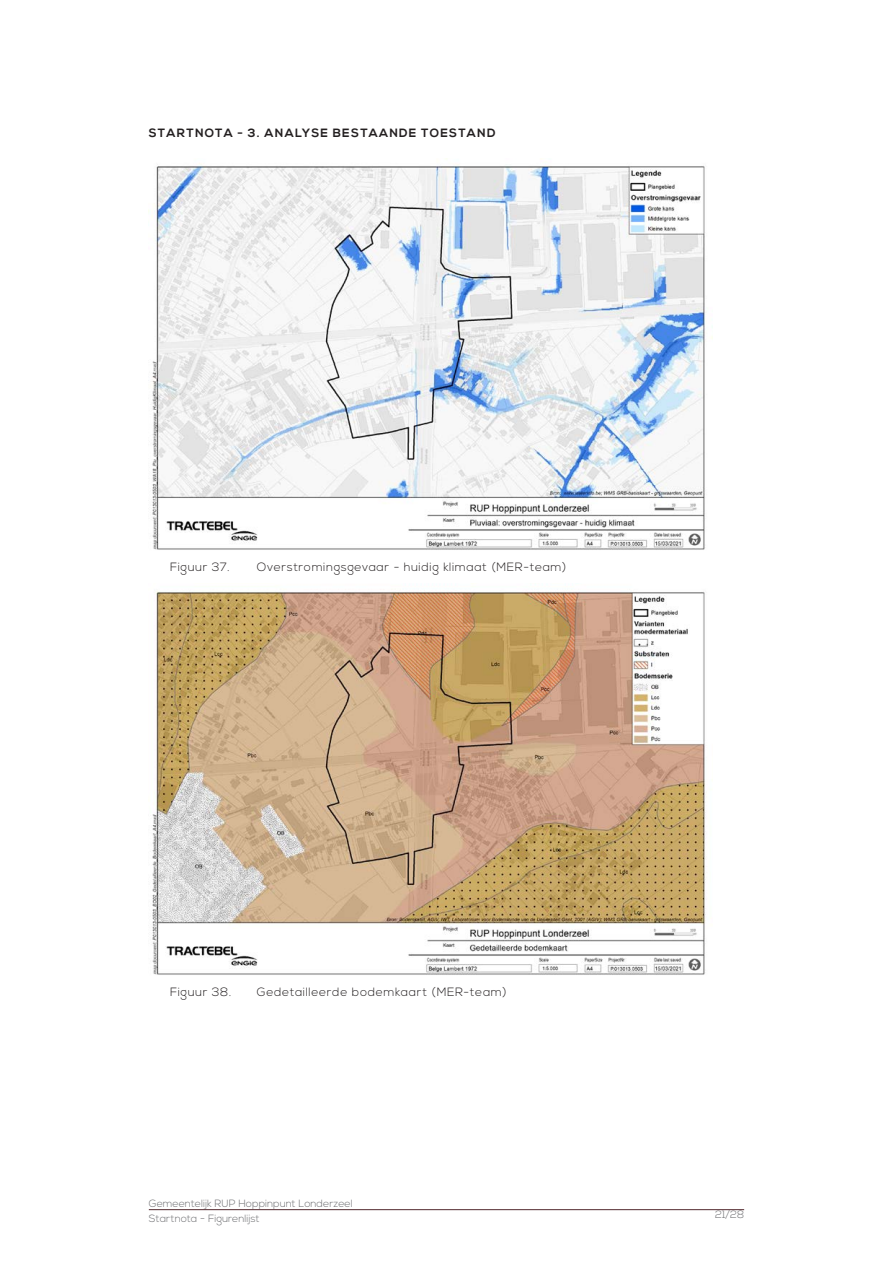
<style>
.page{position:relative;width:893px;height:1263px;background:#fff}
.page>*{position:absolute;margin:0;border:0;box-sizing:border-box;transform-origin:0 0}
.Tekst_figuren{font:300 12px "Nexa";letter-spacing:.05em;color:#231f20}
.Titel_adres_links{font:700 12px "Nexa";letter-spacing:.1em;color:#231f20}
.t1{font:300 10.5px/15px "Nexa";color:#6c6d70}
</style>
<div class="page">
<hr style="left:149px;top:1209px;width:595px;height:1px;background:#53292e">
<img style="left:152px;top:591px;width:555px;height:384px">
<img style="left:152px;top:158px;width:561px;height:392px">
<p class="Titel_adres_links" style="left:149px;top:125px;width:348px">STARTNOTA - 3. ANALYSE BESTAANDE TOESTAND</p>
<p class="Tekst_figuren" style="left:170px;top:560px;width:61px">Figuur 37.</p>
<p class="Tekst_figuren" style="left:257px;top:560px;width:311px">Overstromingsgevaar - huidig klimaat (MER-team)</p>
<p class="Tekst_figuren" style="left:170px;top:985px;width:63px">Figuur 38.</p>
<p class="Tekst_figuren" style="left:257px;top:985px;width:251px">Gedetailleerde bodemkaart (MER-team)</p>
<p class="t1" style="left:149px;top:1196px;width:205px">Gemeentelijk RUP Hoppinpunt Londerzeel<br>Startnota - Figurenlijst</p>
<p class="t1" style="left:715px;top:1208px;width:31px">21/28</p>
</div>
